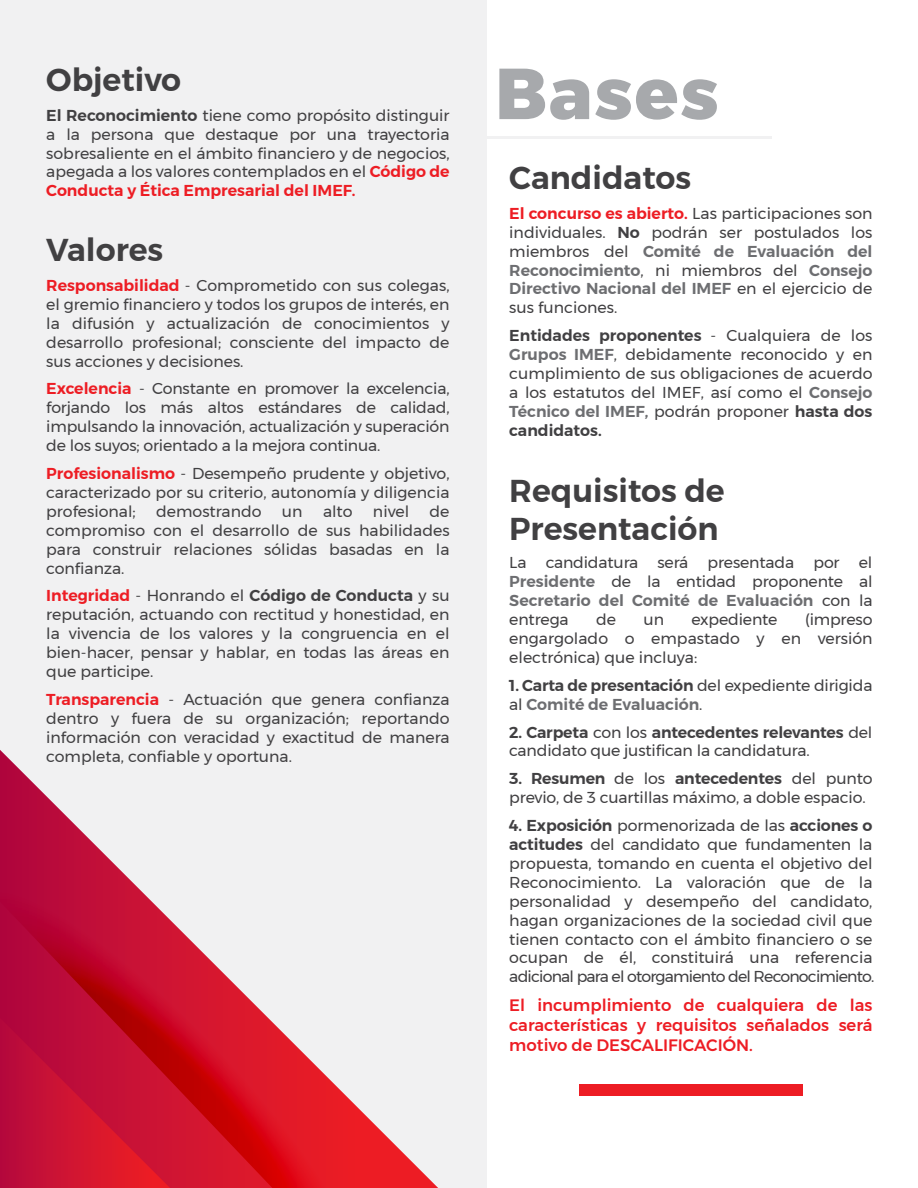
<style>
.page{position:relative;width:918px;height:1188px;background:#fff}
.page>*{position:absolute;margin:0;border:0;box-sizing:border-box;transform-origin:0 0}
.t1{font:800 72px "Montserrat";letter-spacing:.025em;color:#a7a9ac}
.t2{font:600 31.5px/37.8px "Montserrat";color:#414042}
.t3{font:500 16.5px/19.8px "Montserrat";color:#ed1d24;text-align:justify}
.t4{font:15.75px/18.9px "Montserrat";color:#414042;text-align:justify}
.s1{font-weight:600}
.s2{font-weight:600;color:#ed1d24}
.s3{font-weight:600;color:#6d6e71}
</style>
<div class="page">
<div style="left:0;top:0;width:487px;height:1188px;background:#f1f1f2"></div>
<svg style="left:0;top:750px;width:438px;height:438px"></svg>
<svg style="left:0;top:875px;width:374px;height:313px"></svg>
<hr style="left:475px;top:136px;width:297px;height:3px;background:#f1f1f2">
<div style="left:579px;top:1084px;width:224px;height:12px;background:#ed1d24"></div>
<h2 class="t2" style="left:46px;top:61px;width:136px">Objetivo</h2>
<p class="t4" style="left:46px;top:106px;width:405px"><span class="s1">El Reconocimiento</span> tiene como propósito distinguir a la persona que destaque por una trayectoria sobresaliente en el ámbito financiero y de negocios, apegada a los valores contemplados en el <span class="s2">Código de Conducta y Ética Empresarial del IMEF.</span></p>
<h2 class="t2" style="left:46px;top:231px;width:119px">Valores</h2>
<p class="t4" style="left:46px;top:276px;width:405px"><span class="s2">Responsabilidad</span> - Comprometido con sus colegas, el gremio financiero y todos los grupos de interés, en la difusión y actualización de conocimientos y desarrollo profesional; consciente del impacto de sus acciones y decisiones.</p>
<p class="t4" style="left:46px;top:379px;width:405px"><span class="s2">Excelencia</span> - Constante en promover la excelencia, forjando los más altos estándares de calidad, impulsando la innovación, actualización y superación de los suyos; orientado a la mejora continua.</p>
<p class="t4" style="left:46px;top:464px;width:405px"><span class="s2">Profesionalismo</span> - Desempeño prudente y objetivo, caracterizado por su criterio, autonomía y diligencia profesional;</p>
<p class="t4" style="left:46px;top:502px;width:405px;text-indent:383px">de compromiso con el desarrollo de sus habilidades para construir relaciones sólidas basadas en la confianza.</p>
<p class="t4" style="left:46px;top:586px;width:405px"><span class="s2">Integridad</span> - Honrando el <span class="s1">Código de Conducta</span> y su reputación, actuando con rectitud y honestidad, en la vivencia de los valores y la congruencia en el bien-hacer, pensar y hablar, en todas las áreas en que participe.</p>
<p class="t4" style="left:46px;top:690px;width:405px"><span class="s2">Transparencia</span> - Actuación que genera confianza dentro y fuera de su organización; reportando información con veracidad y exactitud de manera completa, confiable y oportuna.</p>
<p class="t4" style="left:156px;top:502px;width:107px">demostrando</p>
<p class="t4" style="left:282px;top:502px;width:22px">un</p>
<p class="t4" style="left:323px;top:502px;width:31px">alto</p>
<p class="t4" style="left:373px;top:502px;width:38px">nivel</p>
<h1 class="t1" style="left:495px;top:35px;width:225px">Bases</h1>
<h2 class="t2" style="left:509px;top:159px;width:184px">Candidatos</h2>
<p class="t4" style="left:509px;top:204px;width:365px"><span class="s2">El concurso es abierto.</span> Las participaciones son individuales. <span class="s1">No</span> podrán ser postulados los miembros del <span class="s3">Comité de Evaluación del Reconocimiento</span>, ni miembros del <span class="s3">Consejo Directivo Nacional del IMEF</span> en el ejercicio de sus funciones.</p>
<p class="t4" style="left:509px;top:326px;width:365px"><span class="s1">Entidades proponentes</span> - Cualquiera de los <span class="s3">Grupos IMEF</span>, debidamente reconocido y en cumplimiento de sus obligaciones de acuerdo a los estatutos del IMEF, así como el <span class="s3">Consejo Técnico del IMEF,</span> podrán proponer <span class="s1">hasta dos candidatos.</span></p>
<h2 class="t2" style="left:509px;top:472px;width:217px">Requisitos de<br>Presentación</h2>
<p class="t4" style="left:509px;top:553px;width:365px">La candidatura será presentada por el <span class="s3">Presidente</span> de la entidad proponente al <span class="s3">Secretario del Comité de Evaluación</span> con la entrega</p>
<p class="t4" style="left:509px;top:610px;width:365px;text-indent:296px">(impreso engargolado o empastado y en versión electrónica) que incluya:</p>
<p class="t4" style="left:509px;top:676px;width:365px"><span class="s1">1. Carta de presentación</span> del expediente dirigida al <span class="s3">Comité de Evaluación</span>.</p>
<p class="t4" style="left:509px;top:722px;width:365px"><span class="s1">2. Carpeta</span> con los <span class="s1">antecedentes relevantes</span> del candidato que justifican la candidatura.</p>
<p class="t4" style="left:509px;top:769px;width:365px"><span class="s1">3. Resumen</span> de los <span class="s1">antecedentes</span> del punto previo, de 3 cuartillas máximo, a doble espacio.</p>
<p class="t4" style="left:509px;top:816px;width:367px;text-align:left"><span class="s1">4. Exposición</span> pormenorizada de las <span class="s1">acciones o actitudes</span> del candidato que fundamenten la propuesta, tomando en cuenta el objetivo del Reconocimiento. La valoración que de la personalidad y desempeño del candidato, hagan organizaciones de la sociedad civil que tienen contacto con el ámbito financiero o se ocupan de él, constituirá una referencia adicional para el otorgamiento del Reconocimiento.</p>
<p class="t3" style="left:509px;top:995px;width:365px">El incumplimiento de cualquiera de las características y requisitos señalados será motivo de DESCALIFICACIÓN.</p>
<p class="t4" style="left:596px;top:610px;width:21px">de</p>
<p class="t4" style="left:644px;top:610px;width:22px">un</p>
<p class="t4" style="left:692px;top:610px;width:87px">expediente</p>
</div>
